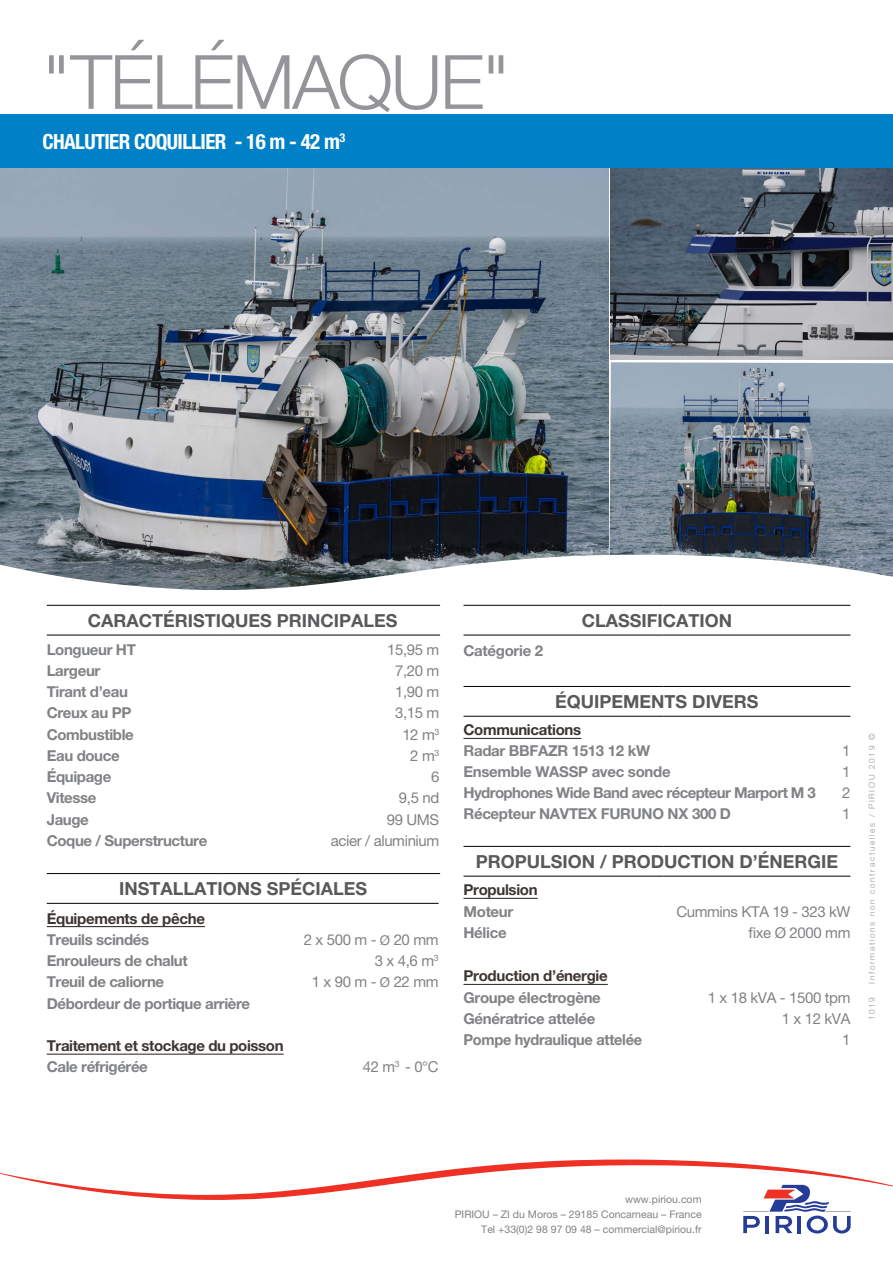
<style>
.page{position:relative;width:893px;height:1263px;background:#fff}
.page>*{position:absolute;margin:0;border:0;box-sizing:border-box;transform-origin:0 0}
.t1{font:300 75px "Helvetica Neue LT Pro";letter-spacing:-.03em;color:#939598}
.t2{font:700 condensed 21px "Helvetica Neue LT Pro";letter-spacing:-.03em;color:#fff}
.t3{font:700 18px "Helvetica Neue LT Pro";color:#58595b}
.t4{font:700 15px "Helvetica Neue LT Pro";letter-spacing:-.025em;color:#808285}
.t5{font:15px "Helvetica Neue LT Pro";letter-spacing:-.025em;color:#808285}
.t6{font:700 15px "Helvetica Neue LT Pro";letter-spacing:-.02em;color:#3c3633}
.t7{font:10.5px/15px "Helvetica Neue LT Pro";color:#808285;text-align:right}
.t8{font:300 8.25px "Helvetica Neue LT Pro";letter-spacing:.2em;color:#939598}
.s1{font-size:13.5px}
</style>
<div class="page">
<hr style="left:47px;top:605px;width:174px;height:1px;background:#000">
<hr style="left:221px;top:605px;width:219px;height:1px;background:#000">
<hr style="left:47px;top:635px;width:174px;height:1px;background:#000">
<hr style="left:221px;top:635px;width:219px;height:1px;background:#000">
<hr style="left:47px;top:873px;width:174px;height:1px;background:#000">
<hr style="left:221px;top:873px;width:219px;height:1px;background:#000">
<hr style="left:47px;top:903px;width:174px;height:1px;background:#000">
<hr style="left:221px;top:903px;width:218px;height:1px;background:#000">
<hr style="left:47px;top:926px;width:158px;height:1px;background:#3c3633">
<hr style="left:47px;top:1053px;width:237px;height:2px;background:#3c3633">
<hr style="left:463px;top:605px;width:200px;height:1px;background:#000">
<hr style="left:663px;top:605px;width:187px;height:1px;background:#000">
<hr style="left:463px;top:635px;width:200px;height:1px;background:#000">
<hr style="left:663px;top:635px;width:187px;height:1px;background:#000">
<hr style="left:463px;top:846px;width:200px;height:1px;background:#000">
<hr style="left:663px;top:846px;width:187px;height:1px;background:#000">
<hr style="left:463px;top:876px;width:200px;height:1px;background:#000">
<hr style="left:663px;top:876px;width:187px;height:1px;background:#000">
<hr style="left:463px;top:686px;width:200px;height:1px;background:#000">
<hr style="left:663px;top:686px;width:187px;height:1px;background:#000">
<hr style="left:463px;top:716px;width:200px;height:1px;background:#000">
<hr style="left:663px;top:716px;width:187px;height:1px;background:#000">
<hr style="left:463px;top:738px;width:118px;height:1px;background:#3c3633">
<hr style="left:463px;top:898px;width:75px;height:1px;background:#3c3633">
<hr style="left:463px;top:984px;width:145px;height:1px;background:#3c3633">
<svg style="left:0;top:1159px;width:893px;height:74px"></svg>
<div style="left:0;top:115px;width:893px;height:53px;background:#0080c6"></div>
<img style="left:0;top:168px;width:608px;height:387px">
<img style="left:611px;top:168px;width:282px;height:192px">
<img style="left:609px;top:362px;width:284px;height:193px">
<svg style="left:0;top:555px;width:893px;height:35px"></svg>
<h1 class="t1" style="left:43px;top:36px;width:469px">"TÉLÉMAQUE"</h1>
<h2 class="t2" style="left:43px;top:129px;width:134px">CHALUTIER COQUILLIER</h2>
<h2 class="t2" style="left:235px;top:129px;width:112px">- 16 M - 42 M<sup>3</sup></h2>
<p class="t3" style="left:88px;top:609px;width:311px">CARACTÉRISTIQUES PRINCIPALES</p>
<p class="t4" style="left:47px;top:640px;width:91px">Longueur HT</p>
<p class="t5" style="left:387px;top:640px;width:54px">15,95 m</p>
<p class="t4" style="left:47px;top:661px;width:55px">Largeur</p>
<p class="t5" style="left:395px;top:662px;width:46px">7,20 m</p>
<p class="t4" style="left:47px;top:682px;width:83px">Tirant d’eau</p>
<p class="t5" style="left:395px;top:683px;width:46px">1,90 m</p>
<p class="t4" style="left:47px;top:704px;width:86px">Creux au PP</p>
<p class="t5" style="left:395px;top:704px;width:46px">3,15 m</p>
<p class="t4" style="left:47px;top:725px;width:89px">Combustible</p>
<p class="t5" style="left:402px;top:725px;width:39px">12 m<sup>3</sup></p>
<p class="t4" style="left:47px;top:746px;width:74px">Eau douce</p>
<p class="t5" style="left:410px;top:747px;width:31px">2 m<sup>3</sup></p>
<p class="t4" style="left:47px;top:768px;width:66px">Équipage</p>
<p class="t5" style="left:431px;top:768px;width:10px">6</p>
<p class="t4" style="left:47px;top:789px;width:51px">Vitesse</p>
<p class="t5" style="left:399px;top:789px;width:42px">9,5 nd</p>
<p class="t4" style="left:47px;top:810px;width:44px">Jauge</p>
<p class="t5" style="left:387px;top:810px;width:54px">99 UMS</p>
<p class="t4" style="left:47px;top:831px;width:162px">Coque / Superstructure</p>
<p class="t5" style="left:331px;top:832px;width:110px">acier / aluminium</p>
<p class="t3" style="left:119px;top:877px;width:250px">INSTALLATIONS SPÉCIALES</p>
<p class="t6" style="left:47px;top:909px;width:160px">Équipements de pêche</p>
<p class="t4" style="left:47px;top:930px;width:104px">Treuils scindés</p>
<p class="t5" style="left:304px;top:930px;width:136px">2 x 500 m - <span class="s1">Ø</span> 20 mm</p>
<p class="t4" style="left:47px;top:951px;width:142px">Enrouleurs de chalut</p>
<p class="t5" style="left:375px;top:952px;width:65px">3 x 4,6 m<sup>3</sup></p>
<p class="t4" style="left:47px;top:973px;width:119px">Treuil de caliorne</p>
<p class="t5" style="left:312px;top:973px;width:128px">1 x 90 m - <span class="s1">Ø</span> 22 mm</p>
<p class="t4" style="left:47px;top:994px;width:205px">Débordeur de portique arrière</p>
<p class="t6" style="left:47px;top:1036px;width:238px">Traitement et stockage du poisson</p>
<p class="t4" style="left:47px;top:1058px;width:103px">Cale réfrigérée</p>
<p class="t5" style="left:363px;top:1058px;width:77px">42 m<sup>3</sup> - 0°C</p>
<p class="t4" style="left:463px;top:641px;width:81px">Catégorie 2</p>
<p class="t3" style="left:582px;top:609px;width:12px">classi</p>
<p class="t3" style="left:647px;top:609px;width:22px">fication</p>
<p class="t3" style="left:555px;top:690px;width:25px">Équipements</p>
<p class="t3" style="left:692px;top:690px;width:12px">divers</p>
<p class="t6" style="left:463px;top:721px;width:119px">Communications</p>
<p class="t4" style="left:463px;top:741px;width:188px">Radar BBFAZR 1513 12 kW</p>
<p class="t5" style="left:842px;top:741px;width:10px">1</p>
<p class="t4" style="left:463px;top:762px;width:209px">Ensemble WASSP avec sonde</p>
<p class="t5" style="left:842px;top:763px;width:10px">1</p>
<p class="t4" style="left:463px;top:783px;width:354px">Hydrophones Wide Band avec récepteur Marport M 3</p>
<p class="t5" style="left:842px;top:784px;width:10px">2</p>
<p class="t4" style="left:463px;top:805px;width:269px">Récepteur NAVTEX FURUNO NX 300 D</p>
<p class="t5" style="left:842px;top:805px;width:10px">1</p>
<p class="t3" style="left:476px;top:850px;width:364px">PROPULSION / PRODUCTION D’ÉNERGIE</p>
<p class="t6" style="left:463px;top:881px;width:76px">Propulsion</p>
<p class="t4" style="left:463px;top:902px;width:51px">Moteur</p>
<p class="t5" style="left:676px;top:902px;width:176px">Cummins KTA 19 - 323 kW</p>
<p class="t4" style="left:463px;top:923px;width:45px">Hélice</p>
<p class="t5" style="left:748px;top:923px;width:103px">fixe Ø 2000 mm</p>
<p class="t6" style="left:463px;top:967px;width:146px">Production d’énergie</p>
<p class="t4" style="left:463px;top:988px;width:139px">Groupe électrogène</p>
<p class="t5" style="left:708px;top:988px;width:144px">1 x 18 kVA - 1500 tpm</p>
<p class="t4" style="left:463px;top:1009px;width:133px">Génératrice attelée</p>
<p class="t5" style="left:782px;top:1010px;width:70px">1 x 12 kVA</p>
<p class="t4" style="left:463px;top:1030px;width:180px">Pompe hydraulique attelée</p>
<p class="t5" style="left:842px;top:1031px;width:10px">1</p>
<p class="t8" style="left:867px;top:984px;width:251px;rotate:-90deg">Informations non contractuelles / PIRIOU 2019 ©</p>
<p class="t8" style="left:867px;top:1020px;width:25px;rotate:-90deg">1019</p>
<p class="t7" style="left:455px;top:1192px;width:248px">www.piriou.com<br>PIRIOU – ZI du Moros – 29185 Concarneau – France<br>Tel +33(0)2 98 97 09 48 – commercial@piriou.fr</p>
</div>
